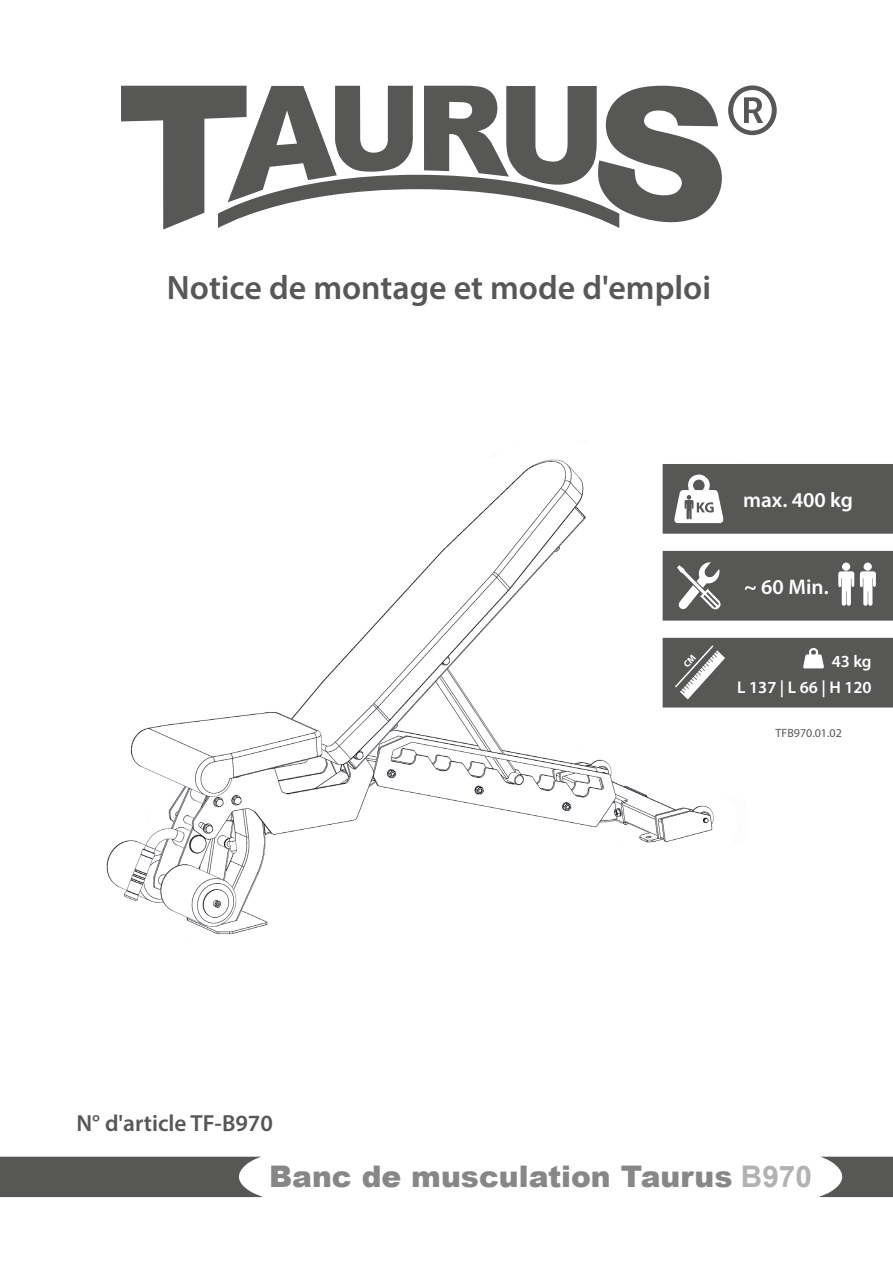
<style>
.page{position:relative;width:893px;height:1263px;background:#fff}
.page>*{position:absolute;margin:0;border:0;box-sizing:border-box;transform-origin:0 0}
.Einf__Abs{font:600 33.9px "Myriad Pro";color:#575756}
.Taurus_Footer_DB{font:900 29.7px "Arial";color:#878787}
.Einf__Abs-2{font:600 23.4px "Myriad Pro";color:#575756}
.Einf__Abs-3{font:600 21.15px "Myriad Pro";color:#fff}
.Einf__Abs-4{font:600 16.95px "Myriad Pro";color:#fff}
.t1{font:12px "Myriad Pro";color:#575756}
.s1{font-weight:700;color:#b2b2b2}
</style>
<div class="page">
<img style="left:106px;top:459px;width:641px;height:476px">
<svg style="left:121px;top:86px;width:601px;height:144px"></svg>
<svg style="left:728px;top:85px;width:49px;height:50px"></svg>
<svg style="left:819px;top:1157px;width:74px;height:40px"></svg>
<div style="left:663px;top:464px;width:230px;height:70px;background:#575756"></div>
<div style="left:663px;top:551px;width:230px;height:70px;background:#575756"></div>
<div style="left:663px;top:638px;width:230px;height:69px;background:#575756"></div>
<svg style="left:674px;top:474px;width:49px;height:49px"></svg>
<svg style="left:677px;top:562px;width:44px;height:47px"></svg>
<svg style="left:803px;top:648px;width:21px;height:20px"></svg>
<svg style="left:838px;top:562px;width:16px;height:44px"></svg>
<svg style="left:860px;top:562px;width:16px;height:44px"></svg>
<div style="left:0;top:1157px;width:263px;height:40px;background:#575756"></div>
<svg style="left:675px;top:645px;width:50px;height:54px"></svg>
<p class="Einf__Abs" style="left:167px;top:266px;width:546px">Notice de montage et mode d'emploi</p>
<p class="Einf__Abs-3" style="left:743px;top:486px;width:111px">max. 400 kg</p>
<p class="Einf__Abs-3" style="left:744px;top:573px;width:86px">~ 60 Min.</p>
<p class="Einf__Abs-4" style="left:832px;top:650px;width:41px">43 kg</p>
<p class="Einf__Abs-4" style="left:737px;top:676px;width:136px">L 137 | L 66 | H 120</p>
<p class="t1" style="left:775px;top:726px;width:68px">TFB970.01.02</p>
<p class="Einf__Abs-2" style="left:77px;top:1108px;width:198px">N° d'article TF-B970</p>
<p class="Taurus_Footer_DB" style="left:269px;top:1155px;width:544px">Banc de musculation Taurus <span class="s1">B970</span></p>
</div>
